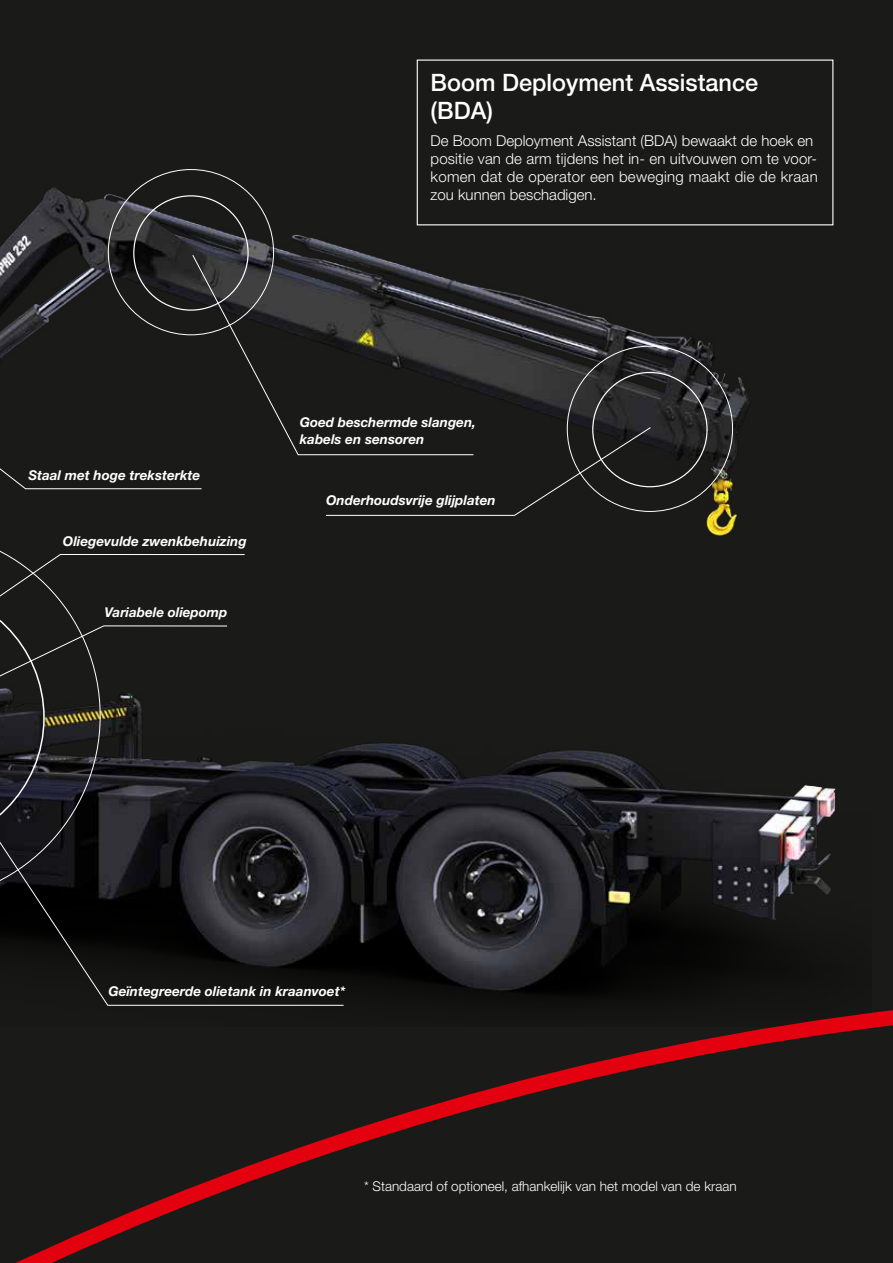
<style>
.page{position:relative;width:893px;height:1263px;background:#1a1a18}
.page>*{position:absolute;margin:0;border:0;box-sizing:border-box;transform-origin:0 0}
.t1{font:500 24px/28.8px "Helvetica Neue LT Pro";color:#fff}
.t2{font:300 15px/18px "Helvetica Neue LT Pro";letter-spacing:.01em;color:#fff}
.t3{font:italic 700 13.5px/16.2px "Helvetica Neue LT Pro";color:#fff}
.t4{font:300 13.5px "Helvetica Neue LT Pro";color:#fff}
</style>
<div class="page">
<img style="left:0;top:159px;width:836px;height:845px">
<svg style="left:15px;top:1010px;width:878px;height:253px"></svg>
<svg style="left:0;top:762px;width:344px;height:244px"></svg>
<svg style="left:0;top:390px;width:202px;height:99px"></svg>
<svg style="left:325px;top:427px;width:326px;height:89px"></svg>
<svg style="left:192px;top:254px;width:282px;height:201px"></svg>
<svg style="left:0;top:530px;width:245px;height:371px"></svg>
<h1 class="t1" style="left:431px;top:67px;width:329px">Boom Deployment Assistance (BDA)</h1>
<p class="t2" style="left:431px;top:131px;width:389px">De Boom Deployment Assistant (BDA) bewaakt de hoek en positie van de arm tijdens het in- en uitvouwen om te voor&shy;komen dat de operator een beweging maakt die de kraan zou kunnen beschadigen.</p>
<p class="t3" style="left:28px;top:467px;width:173px">Staal met hoge treksterkte</p>
<p class="t3" style="left:63px;top:532px;width:185px">Oliegevulde zwenkbehuizing</p>
<p class="t3" style="left:105px;top:604px;width:124px">Variabele oliepomp</p>
<p class="t3" style="left:300px;top:414px;width:178px">Goed beschermde slangen, kabels en sensoren</p>
<p class="t3" style="left:326px;top:491px;width:171px">Onderhoudsvrije glijplaten</p>
<p class="t3" style="left:108px;top:983px;width:238px">Geïntegreerde olietank in kraanvoet*</p>
<p class="t4" style="left:364px;top:1178px;width:374px">* Standaard of optioneel, afhankelijk van het model van de kraan</p>
</div>
